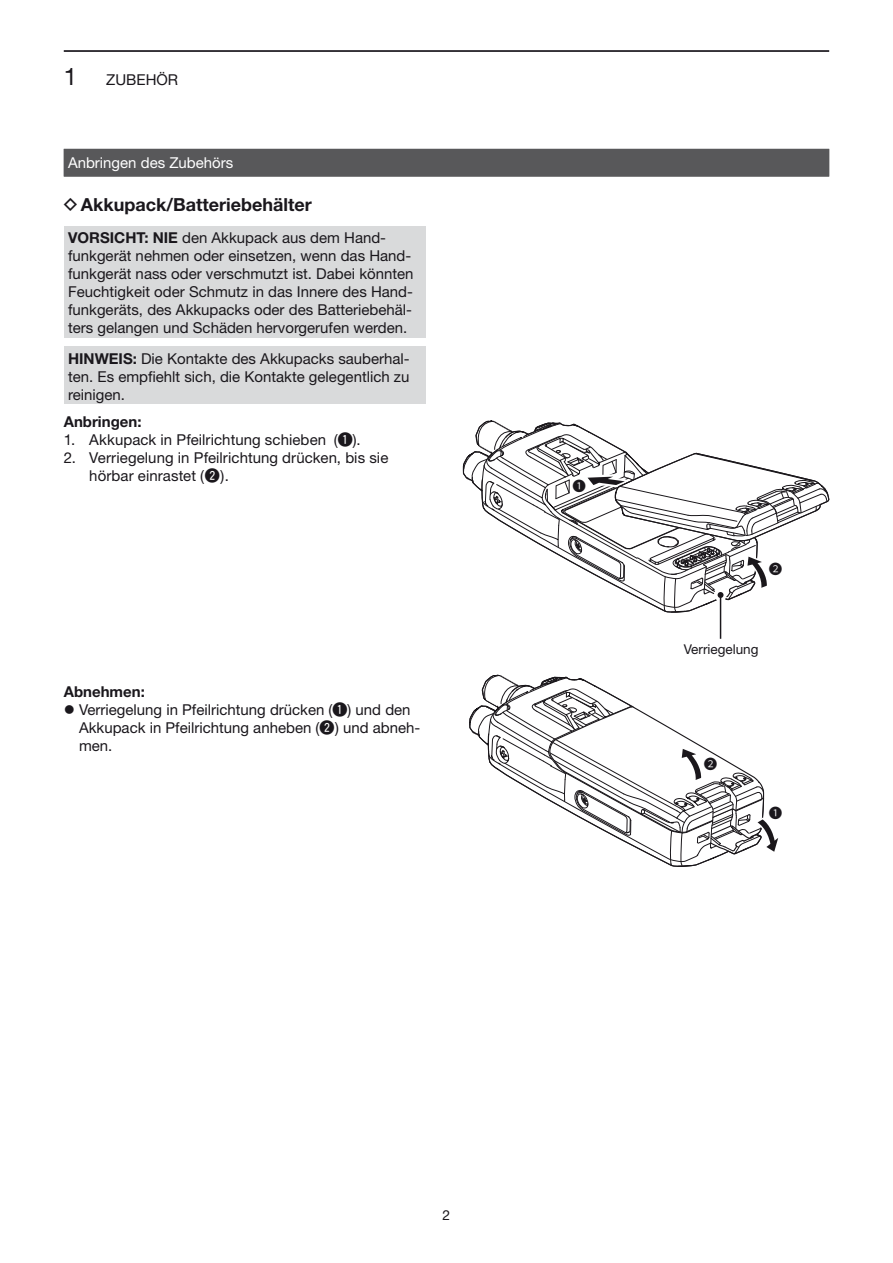
<style>
.page{position:relative;width:893px;height:1263px;background:#fff}
.page>*{position:absolute;margin:0;border:0;box-sizing:border-box;transform-origin:0 0}
.t1{font:24px "Helvetica Neue";color:#1a171c}
.t2{font:700 18px "Helvetica Neue";color:#1a171c}
.t3{font:15px/18px "Helvetica Neue";color:#1a171c}
.t4{font:15px "Helvetica Neue";color:#fff}
.t5{font:700 15px "Helvetica Neue";color:#1a171c}
.t6{font:13.8px "Helvetica Neue";color:#1a171c}
.t7{font:13.5px "Helvetica Neue";color:#1a171c}
.t8{font:13.5px "maru num tb";color:#1a171c}
.s1{font-family:"Icom Product Font";font-weight:400}
.s2{font-weight:700}
.s3{font-family:"Ftgin Hround"}
</style>
<div class="page">
<hr style="left:64px;top:50px;width:765px;height:2px;background:#1a171c">
<div style="left:64px;top:226px;width:361px;height:112px;background:#d9dadb"></div>
<div style="left:64px;top:347px;width:361px;height:57px;background:#d9dadb"></div>
<div style="left:64px;top:149px;width:765px;height:28px;background:#58585a"></div>
<svg style="left:469px;top:675px;width:310px;height:192px"></svg>
<hr style="left:720px;top:595px;width:1px;height:44px;background:#1a171c">
<svg style="left:463px;top:421px;width:367px;height:193px"></svg>
<div style="left:572px;top:479px;width:14px;height:13px;background:#fff"></div>
<div style="left:769px;top:562px;width:13px;height:14px;background:#fff"></div>
<div style="left:769px;top:806px;width:13px;height:14px;background:#fff"></div>
<div style="left:704px;top:757px;width:13px;height:14px;background:#fff"></div>
<h1 class="t1" style="left:64px;top:62px;width:15px">1</h1>
<p class="t3" style="left:106px;top:70px;width:73px">ZUBEHÖR</p>
<p class="t4" style="left:68px;top:153px;width:167px">Anbringen des Zubehörs</p>
<p class="t2" style="left:64px;top:193px;width:249px"><span class="s1">D</span> Akkupack/Batteriebehälter</p>
<p class="t3" style="left:68px;top:229px;width:347px"><span class="s2">VORSICHT: NIE</span> den Akkupack aus dem Hand&shy;funkgerät nehmen oder einsetzen, wenn das Hand&shy;funkgerät nass oder verschmutzt ist. Dabei könnten Feuchtigkeit oder Schmutz in das Innere des Hand&shy;funkgeräts, des Akkupacks oder des Batteriebehäl&shy;ters gelangen und Schäden hervorgerufen werden.</p>
<p class="t3" style="left:68px;top:349px;width:343px;text-align:justify"><span class="s2">HINWEIS:</span> Die Kontakte des Akkupacks sauberhal&shy;ten. Es empfiehlt sich, die Kontakte gelegentlich zu reinigen.</p>
<p class="t5" style="left:64px;top:412px;width:79px">Anbringen:</p>
<p class="t3" style="left:64px;top:430px;width:298px">1. Akkupack in Pfeilrichtung schieben (<span class="s3">q</span>).</p>
<p class="t3" style="left:89px;top:448px;width:301px;text-indent:-26px">2. Verriegelung in Pfeilrichtung drücken, bis sie hörbar einrastet (<span class="s3">w</span>).</p>
<p class="t3" style="left:79px;top:682px;width:343px;text-indent:-15px"><span class="s2">Abnehmen:<br></span>Verriegelung in Pfeilrichtung drücken (<span class="s3">q</span>) und den<br>Akkupack in Pfeilrichtung anheben (<span class="s3">w</span>) und abneh&shy;men.</p>
<p class="t8" style="left:572px;top:479px;width:15px">1</p>
<p class="t8" style="left:769px;top:563px;width:15px">2</p>
<p class="t7" style="left:684px;top:641px;width:76px">Verriegelung</p>
<p class="t8" style="left:704px;top:758px;width:15px">2</p>
<p class="t8" style="left:769px;top:806px;width:15px">1</p>
<p class="t6" style="left:443px;top:1207px;width:9px">2</p>
</div>
